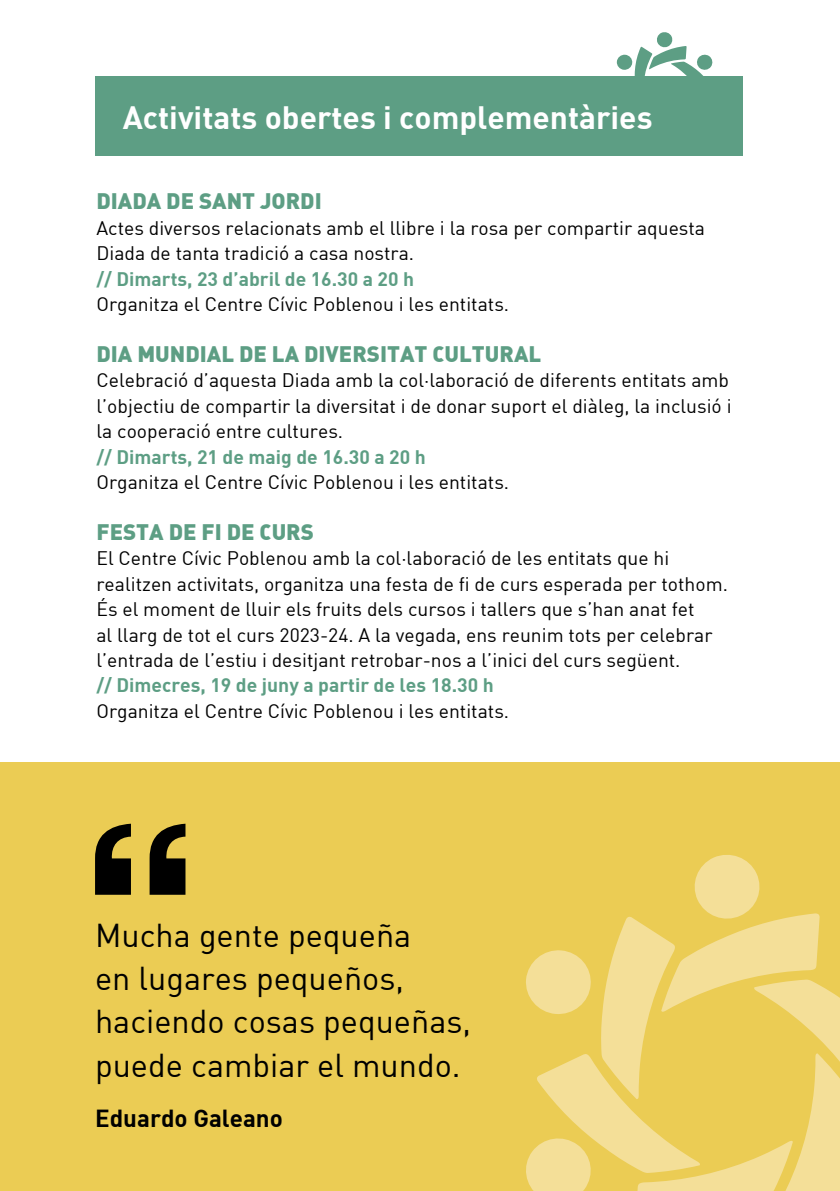
<style>
.page{position:relative;width:840px;height:1191px;background:#fff}
.page>*{position:absolute;margin:0;border:0;box-sizing:border-box;transform-origin:0 0}
.t1{font:32.4px/43.2px "DIN";color:#000}
.t2{font:31.6px "DIN Bold";color:#fff}
.t3{font:24.2px "DIN Bold";color:#000}
.t4{font:22px "DIN Black Alternate";color:#5d9e84}
.t5{font:19.2px/25.4px "DIN";color:#000}
.t6{font:19.2px "DIN Bold";color:#5d9e84}
</style>
<div class="page">
<svg style="left:616px;top:32px;width:97px;height:44px"></svg>
<div style="left:95px;top:76px;width:646px;height:79px;background:#5d9e84"></div>
<div style="left:0;top:763px;width:839px;height:428px;background:#ebcc54"></div>
<svg style="left:526px;top:855px;width:313px;height:336px"></svg>
<svg style="left:95px;top:823px;width:90px;height:71px"></svg>
<h2 class="t2" style="left:123px;top:97px;width:531px">Activitats obertes i complementàries</h2>
<p class="t4" style="left:96px;top:187px;width:227px">DIADA DE SANT JORDI</p>
<p class="t5" style="left:96px;top:215px;width:609px">Actes diversos relacionats amb el llibre i la rosa per compartir aquesta<br>Diada de tanta tradició a casa nostra.</p>
<p class="t6" style="left:96px;top:266px;width:319px">// Dimarts, 23 d’abril de 16.30 a 20 h</p>
<p class="t5" style="left:96px;top:291px;width:414px">Organitza el Centre Cívic Poblenou i les entitats.</p>
<p class="t4" style="left:96px;top:339px;width:446px">DIA MUNDIAL DE LA DIVERSITAT CULTURAL</p>
<p class="t5" style="left:96px;top:367px;width:636px">Celebració d’aquesta Diada amb la col·laboració de diferents entitats amb l’objectiu de compartir la diversitat i de donar suport el diàleg, la inclusió i la cooperació entre cultures.</p>
<p class="t6" style="left:96px;top:444px;width:330px">// Dimarts, 21 de maig de 16.30 a 20 h</p>
<p class="t5" style="left:96px;top:469px;width:414px">Organitza el Centre Cívic Poblenou i les entitats.</p>
<p class="t4" style="left:96px;top:517px;width:219px">FESTA DE FI DE CURS</p>
<p class="t5" style="left:96px;top:545px;width:632px">El Centre Cívic Poblenou amb la col·laboració de les entitats que hi realitzen activitats, organitza una festa de fi de curs esperada per tothom.<br>És el moment de lluir els fruits dels cursos i tallers que s’han anat fet<br>al llarg de tot el curs 2023-24. A la vegada, ens reunim tots per celebrar l’entrada de l’estiu i desitjant retrobar-nos a l’inici del curs següent.</p>
<p class="t6" style="left:96px;top:673px;width:398px">// Dimecres, 19 de juny a partir de les 18.30 h</p>
<p class="t5" style="left:96px;top:698px;width:414px">Organitza el Centre Cívic Poblenou i les entitats.</p>
<h1 class="t1" style="left:95px;top:913px;width:377px">Mucha gente pequeña<br>en lugares pequeños, haciendo cosas pequeñas, puede cambiar el mundo.</h1>
<p class="t3" style="left:95px;top:1102px;width:189px">Eduardo Galeano</p>
</div>
